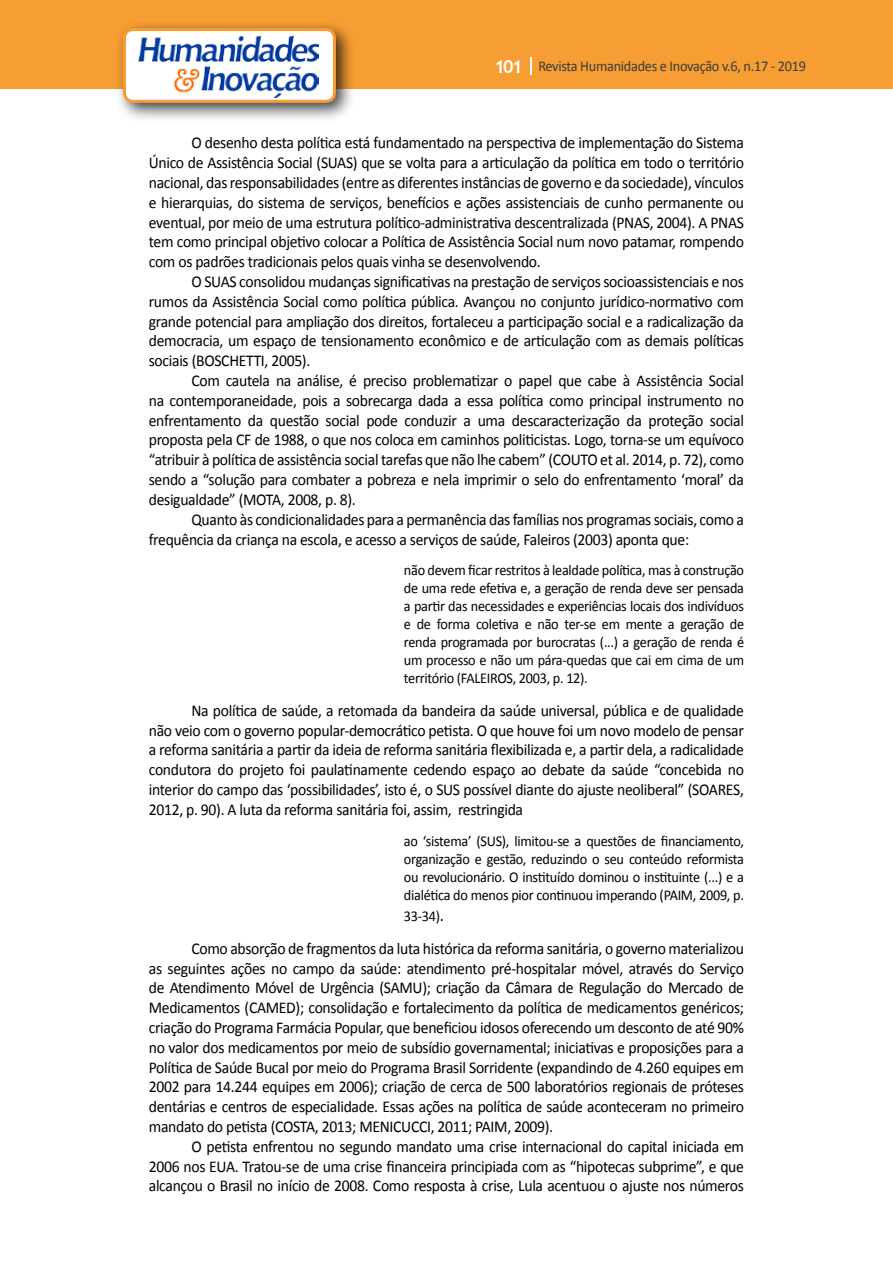
<style>
.page{position:relative;width:893px;height:1263px;background:#fff}
.page>*{position:absolute;margin:0;border:0;box-sizing:border-box;transform-origin:0 0}
.t1{font:16.5px/19.8px "Calibri";letter-spacing:-.02em;color:#000;text-align:justify;scale:.95 1}
.t2{font:15px/18px "Calibri";letter-spacing:-.02em;color:#000;text-align:justify;scale:.95 1}
.t3{font:15px "Calibri";letter-spacing:-.02em;color:#3c3c3b;scale:.95 1}
.s1{font-family:"Trebuchet MS";font-weight:700;font-size:18px;color:#fff}
.s2{font-size:18px}
</style>
<div class="page">
<div style="left:0;top:0;width:893px;height:88px;background:#f69e34"></div>
<svg style="left:530px;top:57px;width:2px;height:18px"></svg>
<div style="left:115px;top:20px;width:241px;height:103px;background:#000;opacity:.75"></div>
<div style="left:125px;top:30px;width:209px;height:71px;background:#fff;border-radius:9px"></div>
<img style="left:138px;top:35px;width:181px;height:62px">
<div style="left:123px;top:28px;width:213px;height:75px;border:3px solid #f69e34;border-radius:9px"></div>
<p class="t3" style="left:495px;top:57px;width:329px"><span class="s1">101</span> Revista Humanidades e Inovação v.6, n.17 - 2019</p>
<p class="t1" style="left:149px;top:133px;width:628px;text-indent:43px">O desenho desta política está fundamentado na perspectiva de implementação do Sistema Único de Assistência Social (SUAS) que se volta para a articulação da política em todo o território nacional, das responsabilidades (entre as diferentes instâncias de governo e da sociedade), vínculos e hierarquias, do sistema de serviços, benefícios e ações assistenciais de cunho permanente ou eventual, por meio de uma estrutura político-administrativa descentralizada (PNAS, 2004). A PNAS tem como principal objetivo colocar a Política de Assistência Social num novo patamar, rompendo com os padrões tradicionais pelos quais vinha se desenvolvendo.</p>
<p class="t1" style="left:149px;top:272px;width:628px;text-indent:43px">O SUAS consolidou mudanças significativas na prestação de serviços socioassistenciais e nos rumos da Assistência Social como política pública. Avançou no conjunto jurídico-normativo com grande potencial para ampliação dos direitos, fortaleceu a participação social e a radicalização da democracia, um espaço de tensionamento econômico e de articulação com as demais políticas sociais (BOSCHETTI, 2005).</p>
<p class="t1" style="left:149px;top:371px;width:628px;text-indent:43px">Com cautela na análise, é preciso problematizar o papel que cabe à Assistência Social na contemporaneidade, pois a sobrecarga dada a essa política como principal instrumento no enfrentamento da questão social pode conduzir a uma descaracterização da proteção social proposta pela CF de 1988, o que nos coloca em caminhos politicistas. Logo, torna-se um equívoco “atribuir à política de assistência social tarefas que não lhe cabem” (COUTO et al. 2014, p. 72), como sendo a “solução para combater a pobreza e nela imprimir o selo do enfrentamento ‘moral’ da desigualdade” (MOTA, 2008, p. 8).</p>
<p class="t1" style="left:149px;top:509px;width:628px;text-indent:43px">Quanto às condicionalidades para a permanência das famílias nos programas sociais, como a frequência da criança na escola, e acesso a serviços de saúde, Faleiros (2003) aponta que:</p>
<p class="t2" style="left:404px;top:561px;width:360px">não devem ficar restritos à lealdade política, mas à construção de uma rede efetiva e, a geração de renda deve ser pensada a partir das necessidades e experiências locais dos indivíduos e de forma coletiva e não ter-se em mente a geração de renda programada por burocratas (...) a geração de renda é um processo e não um pára-quedas que cai em cima de um território (FALEIROS, 2003, p. 12).</p>
<p class="t1" style="left:149px;top:700px;width:628px;text-indent:43px">Na política de saúde, a retomada da bandeira da saúde universal, pública e de qualidade não veio com o governo popular-democrático petista. O que houve foi um novo modelo de pensar a reforma sanitária a partir da ideia de reforma sanitária flexibilizada e, a partir dela, a radicalidade condutora do projeto foi paulatinamente cedendo espaço ao debate da saúde “concebida no interior do campo das ‘possibilidades’, isto é, o SUS possível diante do ajuste neoliberal” (SOARES, 2012, p. 90). A luta da reforma sanitária foi, assim, restringida</p>
<p class="t2" style="left:404px;top:832px;width:359px">ao ‘sistema’ (SUS), limitou-se a questões de financiamento, organização e gestão, reduzindo o seu conteúdo reformista ou revolucionário. O instituído dominou o instituinte (...) e a dialética do menos pior continuou imperando (PAIM, 2009, p.</p>
<p class="t2" style="left:404px;top:907px;width:44px">33-34)<span class="s2">.</span></p>
<p class="t1" style="left:149px;top:938px;width:628px;text-indent:43px">Como absorção de fragmentos da luta histórica da reforma sanitária, o governo materializou as seguintes ações no campo da saúde: atendimento pré-hospitalar móvel, através do Serviço de Atendimento Móvel de Urgência (SAMU); criação da Câmara de Regulação do Mercado de Medicamentos (CAMED); consolidação e fortalecimento da política de medicamentos genéricos; criação do Programa Farmácia Popular, que beneficiou idosos oferecendo um desconto de até 90% no valor dos medicamentos por meio de subsídio governamental; iniciativas e proposições para a Política de Saúde Bucal por meio do Programa Brasil Sorridente (expandindo de 4.260 equipes em 2002 para 14.244 equipes em 2006); criação de cerca de 500 laboratórios regionais de próteses dentárias e centros de especialidade. Essas ações na política de saúde aconteceram no primeiro mandato do petista (COSTA, 2013; MENICUCCI, 2011; PAIM, 2009).</p>
<p class="t1" style="left:149px;top:1136px;width:628px;text-indent:43px">O petista enfrentou no segundo mandato uma crise internacional do capital iniciada em 2006 nos EUA. Tratou-se de uma crise financeira principiada com as “hipotecas subprime”, e que alcançou o Brasil no início de 2008. Como resposta à crise, Lula acentuou o ajuste nos números</p>
</div>
